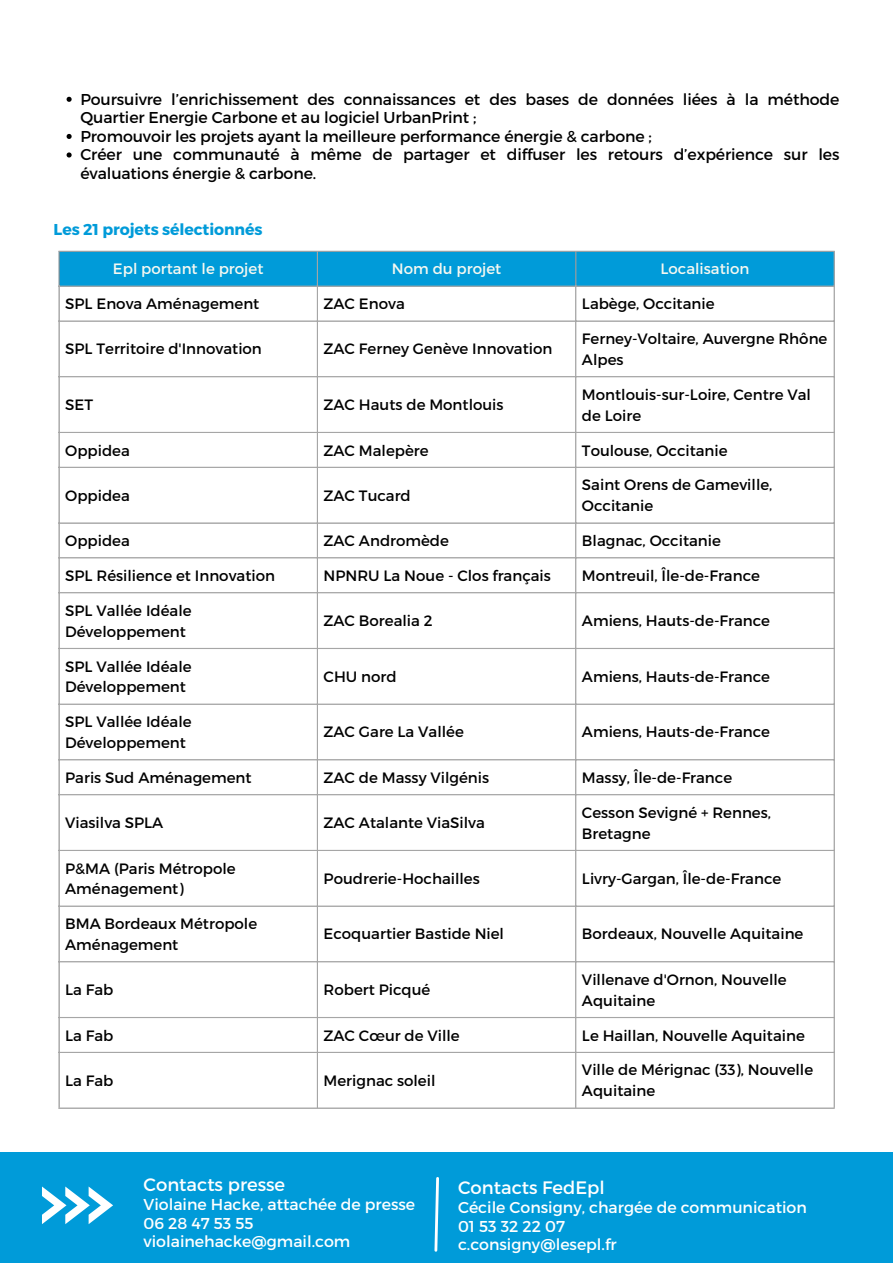
<style>
.page{position:relative;width:893px;height:1263px;background:#fff}
.page>*{position:absolute;margin:0;border:0;box-sizing:border-box;transform-origin:0 0}
.t1{font:18px "Montserrat";color:#fff}
.t2{font:15.75px/18.6px "Montserrat";letter-spacing:-.005em;color:#000}
.t3{font:15.75px "Montserrat";color:#fff}
.t4{font:700 15.75px "Montserrat";letter-spacing:-.005em;color:#009bd9}
.t5{font:15px/20.9px "Montserrat";color:#000}
.t6{font:15px "Montserrat";color:#f5f8f1}
</style>
<div class="page">
<div style="left:0;top:1153px;width:893px;height:110px;background:#009bd9"></div>
<svg style="left:42px;top:1186px;width:71px;height:38px"></svg>
<svg style="left:434px;top:1177px;width:5px;height:75px"></svg>
<div style="left:60px;top:252px;width:773px;height:34px;background:#009bd9"></div>
<hr style="left:58px;top:252px;width:2px;height:855px;background:#a6a6a6">
<hr style="left:317px;top:252px;width:1px;height:855px;background:#a6a6a6">
<hr style="left:575px;top:252px;width:1px;height:855px;background:#a6a6a6">
<hr style="left:833px;top:252px;width:1px;height:855px;background:#a6a6a6">
<hr style="left:58px;top:251px;width:776px;height:1px;background:#a6a6a6">
<hr style="left:58px;top:286px;width:776px;height:1px;background:#a6a6a6">
<hr style="left:58px;top:320px;width:776px;height:2px;background:#a6a6a6">
<hr style="left:58px;top:376px;width:776px;height:1px;background:#a6a6a6">
<hr style="left:58px;top:432px;width:776px;height:1px;background:#a6a6a6">
<hr style="left:58px;top:467px;width:776px;height:1px;background:#a6a6a6">
<hr style="left:58px;top:522px;width:776px;height:2px;background:#a6a6a6">
<hr style="left:58px;top:557px;width:776px;height:1px;background:#a6a6a6">
<hr style="left:58px;top:592px;width:776px;height:1px;background:#a6a6a6">
<hr style="left:58px;top:648px;width:776px;height:1px;background:#a6a6a6">
<hr style="left:58px;top:704px;width:776px;height:1px;background:#a6a6a6">
<hr style="left:58px;top:759px;width:776px;height:1px;background:#a6a6a6">
<hr style="left:58px;top:794px;width:776px;height:1px;background:#a6a6a6">
<hr style="left:58px;top:850px;width:776px;height:1px;background:#a6a6a6">
<hr style="left:58px;top:905px;width:776px;height:2px;background:#a6a6a6">
<hr style="left:58px;top:961px;width:776px;height:1px;background:#a6a6a6">
<hr style="left:58px;top:1017px;width:776px;height:1px;background:#a6a6a6">
<hr style="left:58px;top:1052px;width:776px;height:1px;background:#a6a6a6">
<hr style="left:58px;top:1107px;width:776px;height:2px;background:#a6a6a6">
<svg style="left:67px;top:97px;width:5px;height:5px"></svg>
<svg style="left:67px;top:134px;width:5px;height:5px"></svg>
<svg style="left:67px;top:152px;width:5px;height:6px"></svg>
<p class="t2" style="left:80px;top:89px;width:760px">Poursuivre l’enrichissement des connaissances et des bases de données liées à la méthode<br>Quartier Energie Carbone et au logiciel UrbanPrint ;</p>
<p class="t2" style="left:80px;top:126px;width:573px">Promouvoir les projets ayant la meilleure performance énergie &amp; carbone ;</p>
<p class="t2" style="left:80px;top:145px;width:760px">Créer une communauté à même de partager et diffuser les retours d’expérience sur les évaluations énergie &amp; carbone.</p>
<p class="t4" style="left:54px;top:219px;width:210px">Les 21 projets sélectionnés</p>
<p class="t6" style="left:113px;top:259px;width:152px">Epl portant le projet</p>
<p class="t6" style="left:392px;top:259px;width:111px">Nom du projet</p>
<p class="t6" style="left:660px;top:259px;width:90px">Localisation</p>
<p class="t5" style="left:65px;top:293px;width:196px">SPL Enova Aménagement</p>
<p class="t5" style="left:323px;top:293px;width:83px">ZAC Enova</p>
<p class="t5" style="left:582px;top:293px;width:134px">Labège, Occitanie</p>
<p class="t5" style="left:65px;top:338px;width:198px">SPL Territoire d'Innovation</p>
<p class="t5" style="left:323px;top:338px;width:230px">ZAC Ferney Genève Innovation</p>
<p class="t5" style="left:582px;top:328px;width:247px">Ferney-Voltaire, Auvergne Rhône<br>Alpes</p>
<p class="t5" style="left:65px;top:393px;width:29px">SET</p>
<p class="t5" style="left:323px;top:393px;width:181px">ZAC Hauts de Montlouis</p>
<p class="t5" style="left:582px;top:383px;width:230px">Montlouis-sur-Loire, Centre Val de Loire</p>
<p class="t5" style="left:65px;top:439px;width:66px">Oppidea</p>
<p class="t5" style="left:323px;top:439px;width:107px">ZAC Malepère</p>
<p class="t5" style="left:582px;top:439px;width:147px">Toulouse, Occitanie</p>
<p class="t5" style="left:65px;top:484px;width:66px">Oppidea</p>
<p class="t5" style="left:323px;top:484px;width:89px">ZAC Tucard</p>
<p class="t5" style="left:582px;top:474px;width:192px">Saint Orens de Gameville,<br>Occitanie</p>
<p class="t5" style="left:65px;top:529px;width:66px">Oppidea</p>
<p class="t5" style="left:323px;top:529px;width:127px">ZAC Andromède</p>
<p class="t5" style="left:582px;top:529px;width:140px">Blagnac, Occitanie</p>
<p class="t5" style="left:65px;top:564px;width:211px">SPL Résilience et Innovation</p>
<p class="t5" style="left:323px;top:564px;width:229px">NPNRU La Noue - Clos français</p>
<p class="t5" style="left:582px;top:564px;width:179px">Montreuil, Île-de-France</p>
<p class="t5" style="left:65px;top:599px;width:128px">SPL Vallée Idéale<br>Développement</p>
<p class="t5" style="left:323px;top:609px;width:110px">ZAC Borealia 2</p>
<p class="t5" style="left:582px;top:609px;width:190px">Amiens, Hauts-de-France</p>
<p class="t5" style="left:65px;top:655px;width:128px">SPL Vallée Idéale<br>Développement</p>
<p class="t5" style="left:323px;top:665px;width:75px">CHU nord</p>
<p class="t5" style="left:582px;top:665px;width:190px">Amiens, Hauts-de-France</p>
<p class="t5" style="left:65px;top:711px;width:128px">SPL Vallée Idéale<br>Développement</p>
<p class="t5" style="left:323px;top:721px;width:142px">ZAC Gare La Vallée</p>
<p class="t5" style="left:582px;top:721px;width:190px">Amiens, Hauts-de-France</p>
<p class="t5" style="left:65px;top:766px;width:188px">Paris Sud Aménagement</p>
<p class="t5" style="left:323px;top:766px;width:167px">ZAC de Massy Vilgénis</p>
<p class="t5" style="left:582px;top:766px;width:152px">Massy, Île-de-France</p>
<p class="t5" style="left:65px;top:811px;width:100px">Viasilva SPLA</p>
<p class="t5" style="left:323px;top:811px;width:163px">ZAC Atalante ViaSilva</p>
<p class="t5" style="left:582px;top:801px;width:190px">Cesson Sevigné + Rennes,<br>Bretagne</p>
<p class="t5" style="left:65px;top:857px;width:172px">P&amp;MA (Paris Métropole<br>Aménagement)</p>
<p class="t5" style="left:323px;top:867px;width:158px">Poudrerie-Hochailles</p>
<p class="t5" style="left:582px;top:867px;width:201px">Livry-Gargan, Île-de-France</p>
<p class="t5" style="left:65px;top:913px;width:193px">BMA Bordeaux Métropole<br>Aménagement</p>
<p class="t5" style="left:323px;top:923px;width:182px">Ecoquartier Bastide Niel</p>
<p class="t5" style="left:582px;top:923px;width:223px">Bordeaux, Nouvelle Aquitaine</p>
<p class="t5" style="left:65px;top:978px;width:50px">La Fab</p>
<p class="t5" style="left:323px;top:978px;width:108px">Robert Picqué</p>
<p class="t5" style="left:582px;top:968px;width:206px">Villenave d'Ornon, Nouvelle<br>Aquitaine</p>
<p class="t5" style="left:65px;top:1024px;width:50px">La Fab</p>
<p class="t5" style="left:323px;top:1024px;width:138px">ZAC Cœur de Ville</p>
<p class="t5" style="left:582px;top:1024px;width:224px">Le Haillan, Nouvelle Aquitaine</p>
<p class="t5" style="left:65px;top:1069px;width:50px">La Fab</p>
<p class="t5" style="left:323px;top:1069px;width:113px">Merignac soleil</p>
<p class="t5" style="left:582px;top:1059px;width:233px">Ville de Mérignac (33), Nouvelle<br>Aquitaine</p>
<p class="t1" style="left:144px;top:1173px;width:143px">Contacts presse</p>
<p class="t3" style="left:144px;top:1194px;width:273px">Violaine Hacke, attachée de presse</p>
<p class="t3" style="left:144px;top:1212px;width:112px">06 28 47 53 55</p>
<p class="t3" style="left:144px;top:1231px;width:208px">violainehacke@gmail.com</p>
<p class="t1" style="left:458px;top:1176px;width:148px">Contacts FedEpl</p>
<p class="t3" style="left:458px;top:1197px;width:350px">Cécile Consigny, chargée de communication</p>
<p class="t3" style="left:458px;top:1216px;width:108px">01 53 32 22 07</p>
<p class="t3" style="left:458px;top:1234px;width:160px">c.consigny@lesepl.fr</p>
</div>
